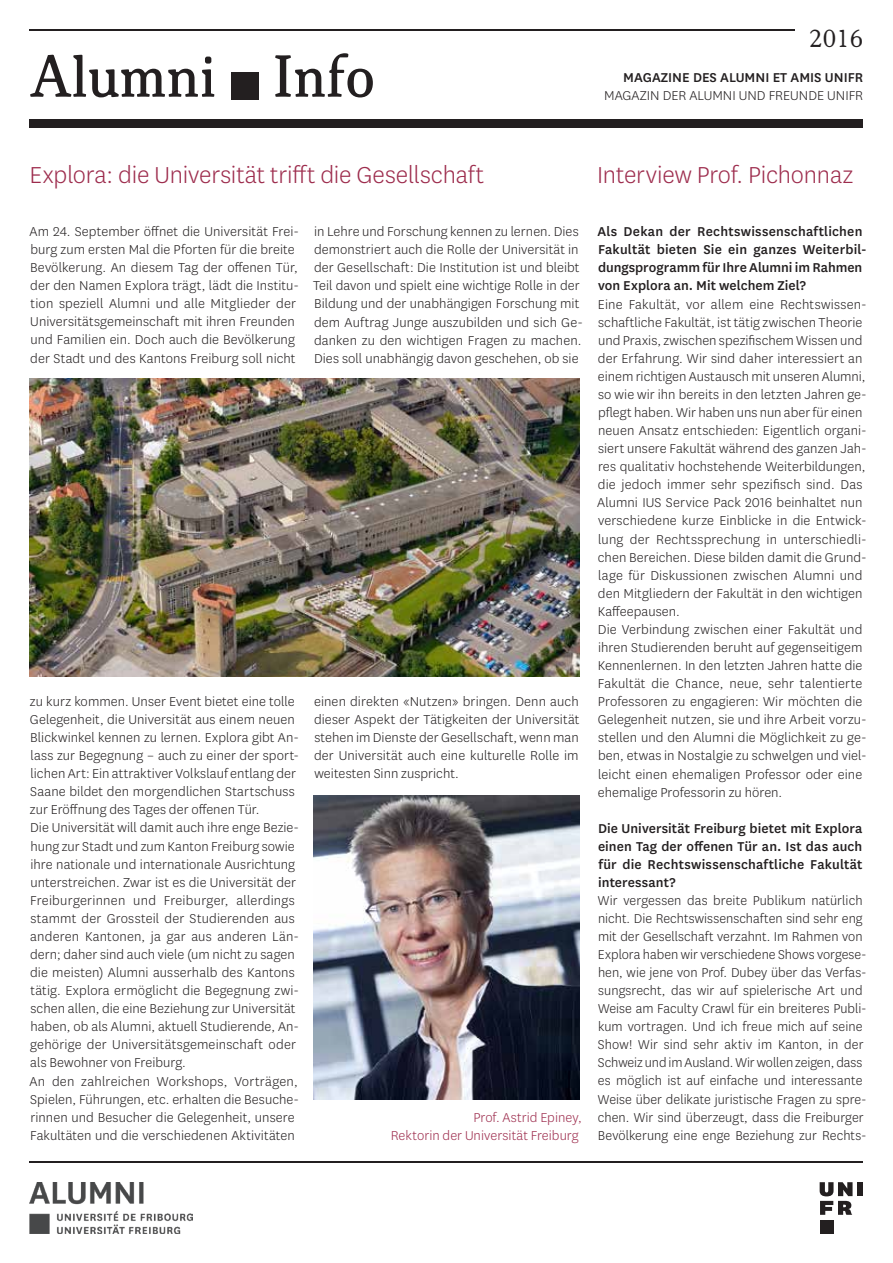
<style>
.page{position:relative;width:893px;height:1263px;background:#fff}
.page>*{position:absolute;margin:0;border:0;box-sizing:border-box;transform-origin:0 0}
.t1{font:63.9px "Korpus B";color:#231f20}
.t2{font:300 27px "National Uni Fr";letter-spacing:-.005em;color:#9d2c4d}
.t3{font:27px "Korpus A";color:#231f20}
.t4{font:300 15px/18.1px "National Uni Fr";letter-spacing:.005em;color:#231f20}
.t5{font:500 15px/18px "National Uni Fr";letter-spacing:.01em;color:#231f20}
.t6{font:300 15px/18px "National Uni Fr";letter-spacing:.005em;color:#9d2c4d;text-align:right}
</style>
<div class="page">
<div style="left:30px;top:119px;width:833px;height:9px;background:#231f20"></div>
<hr style="left:30px;top:30px;width:765px;height:1px;background:#231f20">
<hr style="left:30px;top:1161px;width:833px;height:1px;background:#231f20">
<div style="left:231px;top:72px;width:27px;height:28px;background:#231f20"></div>
<img style="left:30px;top:1182px;width:163px;height:51px">
<div style="left:857px;top:1182px;width:5px;height:14px;background:#231f20"></div>
<div style="left:820px;top:1219px;width:13px;height:14px;background:#231f20"></div>
<svg style="left:820px;top:1182px;width:32px;height:33px"></svg>
<img style="left:30px;top:378px;width:549px;height:299px">
<img style="left:314px;top:795px;width:265px;height:304px">
<h1 class="t1" style="left:30px;top:40px;width:347px">Alumni Info</h1>
<h2 class="t3" style="left:809px;top:23px;width:55px">2016</h2>
<p class="t5" style="left:623px;top:67px;width:241px">MAGAZINE DES ALUMNI ET AMIS UNIFR</p>
<p class="t4" style="left:604px;top:86px;width:261px">MAGAZIN DER ALUMNI UND FREUNDE UNIFR</p>
<h2 class="t2" style="left:30px;top:158px;width:456px">Explora: die Universität trifft die Gesellschaft</h2>
<h2 class="t2" style="left:597px;top:158px;width:257px">Interview Prof. Pichonnaz</h2>
<p class="t4" style="left:29px;top:222px;width:271px">Am 24. September öffnet die Universität Frei&shy;burg zum ersten Mal die Pforten für die breite Bevölkerung. An diesem Tag der offenen Tür, der den Namen Explora trägt, lädt die Institu&shy;tion speziell Alumni und alle Mitglieder der Universitätsgemeinschaft mit ihren Freunden und Familien ein. Doch auch die Bevölkerung der Stadt und des Kantons Freiburg soll nicht</p>
<p class="t4" style="left:313px;top:222px;width:271px">in Lehre und Forschung kennen zu lernen. Dies demonstriert auch die Rolle der Universität in der Gesellschaft: Die Institution ist und bleibt Teil davon und spielt eine wichtige Rolle in der Bildung und der unabhängigen Forschung mit dem Auftrag Junge auszubilden und sich Ge&shy;danken zu den wichtigen Fragen zu machen.<br>Dies soll unabhängig davon geschehen, ob sie</p>
<p class="t4" style="left:29px;top:692px;width:271px">zu kurz kommen. Unser Event bietet eine tolle Gelegenheit, die Universität aus einem neuen Blickwinkel kennen zu lernen. Explora gibt An&shy;lass zur Begegnung – auch zu einer der sport&shy;lichen Art: Ein attraktiver Volkslauf entlang der Saane bildet den morgendlichen Startschuss zur Eröffnung des Tages der offenen Tür.<br>Die Universität will damit auch ihre enge Bezie&shy;hung zur Stadt und zum Kanton Freiburg sowie ihre nationale und internationale Ausrichtung unterstreichen. Zwar ist es die Universität der Freiburgerinnen und Freiburger, allerdings stammt der Grossteil der Studierenden aus anderen Kantonen, ja gar aus anderen Län&shy;dern; daher sind auch viele (um nicht zu sagen die meisten) Alumni ausserhalb des Kantons tätig. Explora ermöglicht die Begegnung zwi&shy;schen allen, die eine Beziehung zur Universität haben, ob als Alumni, aktuell Studierende, An&shy;gehörige der Universitätsgemeinschaft oder als Bewohner von Freiburg.<br>An den zahlreichen Workshops, Vorträgen, Spielen, Führungen, etc. erhalten die Besuche&shy;rinnen und Besucher die Gelegenheit, unsere Fakultäten und die verschiedenen Aktivitäten</p>
<p class="t4" style="left:314px;top:692px;width:267px;text-align:justify">einen direkten «Nutzen» bringen. Denn auch dieser Aspekt der Tätigkeiten der Universität stehen im Dienste der Gesellschaft, wenn man der Universität auch eine kulturelle Rolle im weitesten Sinn zuspricht.</p>
<p class="t6" style="left:391px;top:1108px;width:192px">Prof. Astrid Epiney,<br>Rektorin der Universität Freiburg</p>
<p class="t5" style="left:597px;top:222px;width:271px">Als Dekan der Rechtswissenschaftlichen Fakultät bieten Sie ein ganzes Weiterbil&shy;dungsprogramm für Ihre Alumni im Rahmen von Explora an. Mit welchem Ziel?</p>
<p class="t4" style="left:597px;top:294px;width:271px">Eine Fakultät, vor allem eine Rechtswissen&shy;schaftliche Fakultät, ist tätig zwischen Theorie und Praxis, zwischen spezifischem Wissen und der Erfahrung. Wir sind daher interessiert an einem richtigen Austausch mit unseren Alumni, so wie wir ihn bereits in den letzten Jahren ge&shy;pflegt haben. Wir haben uns nun aber für einen neuen Ansatz entschieden: Eigentlich organi&shy;siert unsere Fakultät während des ganzen Jah&shy;res qualitativ hochstehende Weiterbildungen, die jedoch immer sehr spezifisch sind. Das Alumni IUS Service Pack 2016 beinhaltet nun verschiedene kurze Einblicke in die Entwick&shy;lung der Rechtssprechung in unterschiedli&shy;chen Bereichen. Diese bilden damit die Grund&shy;lage für Diskussionen zwischen Alumni und den Mitgliedern der Fakultät in den wichtigen Kaffeepausen.<br>Die Verbindung zwischen einer Fakultät und ihren Studierenden beruht auf gegenseitigem Kennenlernen. In den letzten Jahren hatte die Fakultät die Chance, neue, sehr talentierte Professoren zu engagieren: Wir möchten die Gelegenheit nutzen, sie und ihre Arbeit vorzu&shy;stellen und den Alumni die Möglichkeit zu ge&shy;ben, etwas in Nostalgie zu schwelgen und viel&shy;leicht einen ehemaligen Professor oder eine ehemalige Professorin zu hören.</p>
<p class="t5" style="left:598px;top:818px;width:266px;text-align:justify">Die Universität Freiburg bietet mit Explora einen Tag der offenen Tür an. Ist das auch für die Rechtswissenschaftliche Fakultät interessant?</p>
<p class="t4" style="left:598px;top:891px;width:270px">Wir vergessen das breite Publikum natürlich nicht. Die Rechtswissenschaften sind sehr eng mit der Gesellschaft verzahnt. Im Rahmen von Explora haben wir verschiedene Shows vorgese&shy;hen, wie jene von Prof. Dubey über das Verfas&shy;sungsrecht, das wir auf spielerische Art und Weise am Faculty Crawl für ein breiteres Publi&shy;kum vortragen. Und ich freue mich auf seine Show! Wir sind sehr aktiv im Kanton, in der Schweiz und im Ausland. Wir wollen zeigen, dass es möglich ist auf einfache und interessante Weise über delikate juristische Fragen zu spre&shy;chen. Wir sind überzeugt, dass die Freiburger Bevölkerung eine enge Beziehung zur Rechts-</p>
</div>
